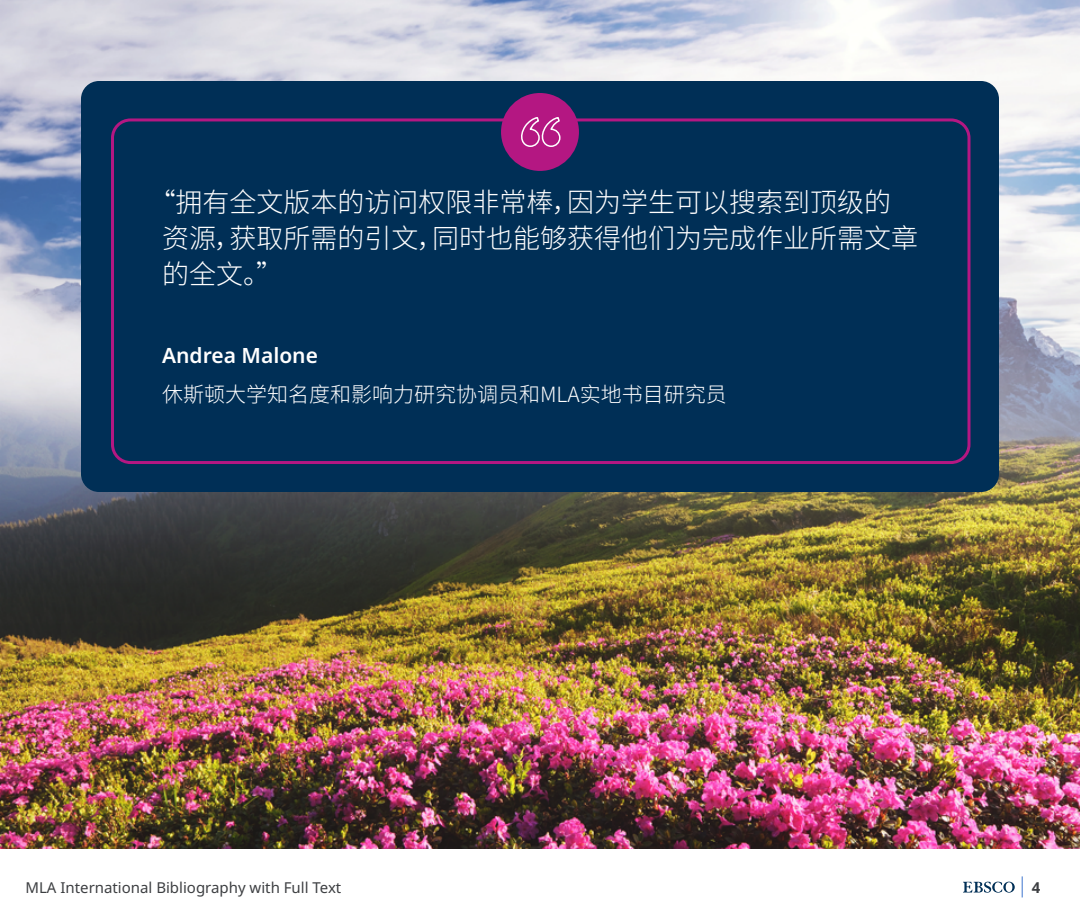
<style>
.page{position:relative;width:1080px;height:918px;background:#fff}
.page>*{position:absolute;margin:0;border:0;box-sizing:border-box;transform-origin:0 0}
.t1{font:300 27px/36px "Source Han Sans CN";color:#fff}
.t2{font:300 21px "Source Han Sans CN";color:#fff}
.t3{font:600 21px "Noto Sans";color:#fff}
.t4{font:15px "Noto Sans";color:#3d3f42}
.t5{font:700 15px "Open Sans";color:#3d3f42}
</style>
<div class="page">
<svg style="left:1022px;top:876px;width:1px;height:21px"></svg>
<svg style="left:963px;top:882px;width:52px;height:11px"></svg>
<img style="left:0;top:0;width:1080px;height:849px">
<div style="left:81px;top:81px;width:918px;height:411px;background:#002f56;border-radius:18px"></div>
<div style="left:111px;top:118px;width:859px;height:346px;border:3px solid #b41782;border-radius:18px"></div>
<div style="left:501px;top:93px;width:78px;height:78px;background:#b41782;border-radius:50%"></div>
<svg style="left:521px;top:117px;width:40px;height:30px"></svg>
<p class="t1" style="left:162px;top:185px;width:757px;text-indent:-13px">“拥有全文版本的访问权限非常棒，因为学生可以搜索到顶级的资源，获取所需的引文，同时也能够获得他们为完成作业所需文章的全文。”</p>
<p class="t3" style="left:162px;top:341px;width:157px">Andrea Malone</p>
<p class="t2" style="left:162px;top:382px;width:566px">休斯顿大学知名度和影响力研究协调员和MLA实地书目研究员</p>
<p class="t4" style="left:26px;top:877px;width:317px">MLA International Bibliography with Full Text</p>
<p class="t5" style="left:1032px;top:877px;width:10px">4</p>
</div>
